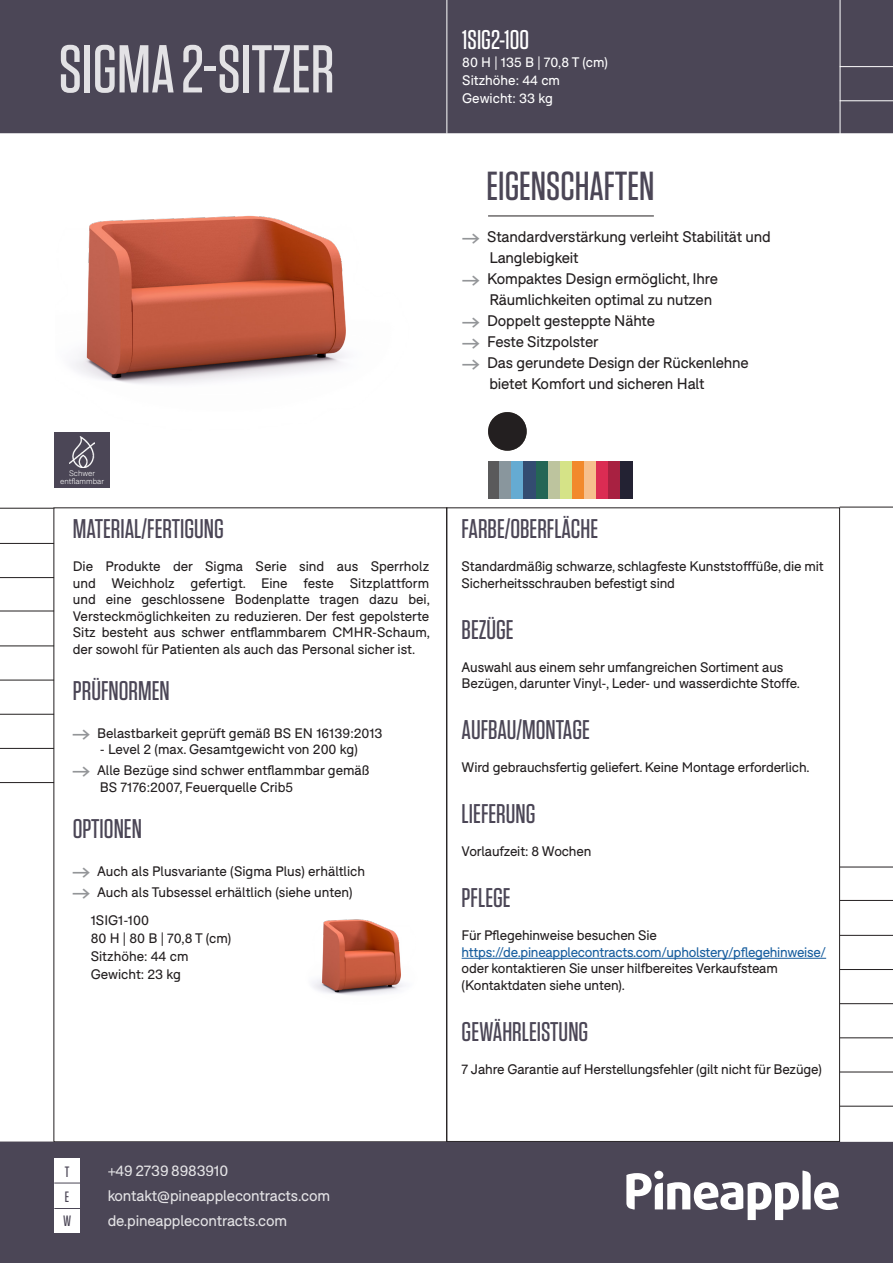
<style>
.page{position:relative;width:893px;height:1263px;background:#fff}
.page>*{position:absolute;margin:0;border:0;box-sizing:border-box;transform-origin:0 0}
.t1{font:500 67.5px "Tungsten";color:#fff}
.t2{font:500 40.5px "Tungsten";color:#4b4656}
.t3{font:500 27px "Tungsten";color:#4b4656}
.t4{font:500 27px "Tungsten";color:#fff}
.t5{font:15px/21px "F37 Bolton";letter-spacing:-.01em;color:#231f20}
.t6{font:15px "F37 Bolton";letter-spacing:-.01em;color:#fff}
.t7{font:500 15px "Tungsten";color:#4b4656}
.t8{font:13.5px/16.5px "F37 Bolton";letter-spacing:-.01em;color:#231f20}
.t9{font:13.5px "F37 Bolton";letter-spacing:-.02em;color:#175d9e}
.t10{font:13.5px "F37 Bolton";color:#fff}
.t11{font:300 7.8px "F37 Bolton";color:#fff}
.s1{font-family:"Pinearrow";font-size:15px;color:#939598}
.s2{font-family:"Pinearrow";color:#939598}
</style>
<div class="page">
<div style="left:1px;top:1px;width:891px;height:131px;background:#4b4656"></div>
<div style="left:0;top:0;width:893px;height:133px;border:2px solid #4b4656"></div>
<div style="left:0;top:1142px;width:893px;height:121px;background:#4b4656"></div>
<hr style="left:840px;top:867px;width:53px;height:1px;background:#231f20">
<hr style="left:840px;top:1003px;width:53px;height:1px;background:#231f20">
<hr style="left:840px;top:935px;width:53px;height:1px;background:#231f20">
<hr style="left:840px;top:1072px;width:53px;height:1px;background:#231f20">
<hr style="left:840px;top:1037px;width:53px;height:1px;background:#231f20">
<hr style="left:840px;top:969px;width:53px;height:1px;background:#231f20">
<hr style="left:840px;top:1106px;width:53px;height:1px;background:#231f20">
<hr style="left:462px;top:958px;width:364px;height:1px;background:#175d9e">
<hr style="left:840px;top:900px;width:53px;height:1px;background:#231f20">
<svg style="left:626px;top:1170px;width:213px;height:50px"></svg>
<div style="left:654px;top:1171px;width:9px;height:8px;background:#fff;border-radius:50%"></div>
<div style="left:54px;top:1158px;width:26px;height:25px;background:#fff"></div>
<div style="left:54px;top:1183px;width:26px;height:25px;background:#fff"></div>
<svg style="left:54px;top:1183px;width:26px;height:1px"></svg>
<hr style="left:840px;top:507px;width:53px;height:1px;background:#231f20">
<hr style="left:488px;top:216px;width:166px;height:1px;background:#231f20">
<hr style="left:840px;top:0;width:1px;height:135px;background:#fff">
<hr style="left:840px;top:66px;width:53px;height:1px;background:#fff">
<hr style="left:840px;top:100px;width:53px;height:1px;background:#fff">
<hr style="left:446px;top:0;width:1px;height:134px;background:#fff">
<hr style="left:0;top:577px;width:54px;height:1px;background:#231f20">
<hr style="left:0;top:714px;width:54px;height:1px;background:#231f20">
<hr style="left:0;top:645px;width:54px;height:1px;background:#231f20">
<hr style="left:0;top:508px;width:54px;height:1px;background:#231f20">
<hr style="left:0;top:782px;width:54px;height:1px;background:#231f20">
<hr style="left:0;top:748px;width:54px;height:1px;background:#231f20">
<hr style="left:0;top:680px;width:54px;height:1px;background:#231f20">
<hr style="left:0;top:543px;width:54px;height:1px;background:#231f20">
<hr style="left:0;top:611px;width:54px;height:1px;background:#231f20">
<div style="left:54px;top:1208px;width:26px;height:25px;background:#fff"></div>
<svg style="left:54px;top:1208px;width:26px;height:1px"></svg>
<img style="left:72px;top:216px;width:274px;height:168px">
<div style="left:488px;top:462px;width:12px;height:37px;background:#5a5a5b"></div>
<div style="left:536px;top:462px;width:12px;height:37px;background:#246655"></div>
<div style="left:548px;top:462px;width:12px;height:37px;background:#bdc49e"></div>
<div style="left:500px;top:462px;width:12px;height:37px;background:#89969d"></div>
<div style="left:512px;top:462px;width:12px;height:37px;background:#65abd2"></div>
<div style="left:524px;top:462px;width:12px;height:37px;background:#334c71"></div>
<div style="left:560px;top:462px;width:12px;height:37px;background:#d5e387"></div>
<div style="left:572px;top:462px;width:12px;height:37px;background:#f2892c"></div>
<div style="left:584px;top:462px;width:12px;height:37px;background:#f6bf8d"></div>
<div style="left:596px;top:462px;width:12px;height:37px;background:#db2c53"></div>
<div style="left:608px;top:462px;width:13px;height:37px;background:#a82141"></div>
<div style="left:621px;top:462px;width:12px;height:37px;background:#232233"></div>
<svg style="left:488px;top:412px;width:39px;height:39px"></svg>
<img style="left:312px;top:919px;width:92px;height:76px">
<div style="left:54px;top:432px;width:56px;height:56px;background:#4b4656"></div>
<img style="left:70px;top:436px;width:24px;height:31px">
<h1 class="t1" style="left:58px;top:34px;width:278px">SIGMA 2-SITZER</h1>
<p class="t11" style="left:69px;top:469px;width:27px">Schwer</p>
<p class="t11" style="left:60px;top:477px;width:45px">entflammbar</p>
<p class="t3" style="left:73px;top:515px;width:152px">MATERIAL/FERTIGUNG</p>
<p class="t8" style="left:73px;top:558px;width:359px;text-align:justify">Die Produkte der Sigma Serie sind aus Sperrholz und Weichholz gefertigt. Eine feste Sitzplattform und eine geschlossene Bodenplatte tragen dazu bei, Versteckmöglichkeiten zu reduzieren. Der fest gepolsterte Sitz besteht aus schwer entflammbarem CMHR-Schaum, der sowohl für Patienten als auch das Personal sicher ist.</p>
<p class="t3" style="left:73px;top:677px;width:98px">PRÜFNORMEN</p>
<p class="t8" style="left:73px;top:725px;width:311px"><span class="s1">A</span> Belastbarkeit geprüft gemäß BS EN 16139:2013</p>
<p class="t8" style="left:100px;top:741px;width:260px">- Level 2 (max. Gesamtgewicht von 200 kg)</p>
<p class="t8" style="left:100px;top:762px;width:271px;text-indent:-27px"><span class="s1">A</span> Alle Bezüge sind schwer entflammbar gemäß<br>BS 7176:2007, Feuerquelle Crib5</p>
<p class="t3" style="left:73px;top:815px;width:71px">OPTIONEN</p>
<p class="t8" style="left:73px;top:863px;width:294px"><span class="s1">A</span> Auch als Plusvariante (Sigma Plus) erhältlich</p>
<p class="t8" style="left:73px;top:884px;width:281px"><span class="s1">A</span> Auch als Tubsessel erhältlich (siehe unten)</p>
<p class="t8" style="left:91px;top:912px;width:60px">1SIG1-100</p>
<p class="t8" style="left:91px;top:930px;width:142px">80 H | 80 B | 70,8 T (cm)</p>
<p class="t8" style="left:91px;top:948px;width:99px">Sitzhöhe: 44 cm</p>
<p class="t8" style="left:91px;top:966px;width:92px">Gewicht: 23 kg</p>
<p class="t4" style="left:462px;top:26px;width:68px">1SIG2-100</p>
<p class="t10" style="left:462px;top:54px;width:147px">80 H | 135 B | 70,8 T (cm)</p>
<p class="t10" style="left:462px;top:72px;width:99px">Sitzhöhe: 44 cm</p>
<p class="t10" style="left:462px;top:90px;width:92px">Gewicht: 33 kg</p>
<p class="t2" style="left:487px;top:165px;width:169px">EIGENSCHAFTEN</p>
<p class="t5" style="left:489px;top:226px;width:283px;text-indent:-27px"><span class="s2">A</span> Standardverstärkung verleiht Stabilität und<br>Langlebigkeit</p>
<p class="t5" style="left:489px;top:268px;width:230px;text-indent:-27px"><span class="s2">A</span> Kompaktes Design ermöglicht, Ihre<br>Räumlichkeiten optimal zu nutzen</p>
<p class="t5" style="left:462px;top:310px;width:194px"><span class="s2">A</span> Doppelt gesteppte Nähte</p>
<p class="t5" style="left:462px;top:331px;width:138px"><span class="s2">A</span> Feste Sitzpolster</p>
<p class="t5" style="left:489px;top:352px;width:261px;text-indent:-27px"><span class="s2">A</span> Das gerundete Design der Rückenlehne bietet Komfort und sicheren Halt</p>
<p class="t3" style="left:462px;top:515px;width:138px">FARBE/OBERFLÄCHE</p>
<p class="t8" style="left:462px;top:558px;width:364px">Standardmäßig schwarze, schlagfeste Kunststofffüße, die mit<br>Sicherheitsschrauben befestigt sind</p>
<p class="t3" style="left:462px;top:615px;width:54px">BEZÜGE</p>
<p class="t8" style="left:462px;top:659px;width:323px">Auswahl aus einem sehr umfangreichen Sortiment aus</p>
<p class="t8" style="left:462px;top:675px;width:340px">Bezügen, darunter Vinyl-, Leder- und wasserdichte Stoffe.</p>
<p class="t3" style="left:462px;top:716px;width:130px">AUFBAU/MONTAGE</p>
<p class="t8" style="left:462px;top:759px;width:350px">Wird gebrauchsfertig geliefert. Keine Montage erforderlich.</p>
<p class="t3" style="left:462px;top:800px;width:75px">LIEFERUNG</p>
<p class="t8" style="left:462px;top:843px;width:131px">Vorlaufzeit: 8 Wochen</p>
<p class="t3" style="left:462px;top:884px;width:51px">PFLEGE</p>
<p class="t8" style="left:462px;top:927px;width:197px">Für Pflegehinweise besuchen Sie</p>
<p class="t9" style="left:462px;top:944px;width:366px">https://de.pineapplecontracts.com/upholstery/pflegehinweise/</p>
<p class="t8" style="left:462px;top:960px;width:318px">oder kontaktieren Sie unser hilfbereites Verkaufsteam</p>
<p class="t8" style="left:462px;top:977px;width:165px">(Kontaktdaten siehe unten).</p>
<p class="t3" style="left:462px;top:1017px;width:128px">GEWÄHRLEISTUNG</p>
<p class="t8" style="left:462px;top:1061px;width:362px">7 Jahre Garantie auf Herstellungsfehler (gilt nicht für Bezüge)</p>
<p class="t7" style="left:65px;top:1163px;width:6px">T</p>
<p class="t6" style="left:107px;top:1161px;width:122px">+49 2739 8983910</p>
<p class="t7" style="left:65px;top:1188px;width:6px">E</p>
<p class="t6" style="left:107px;top:1187px;width:224px">kontakt@pineapplecontracts.com</p>
<p class="t7" style="left:63px;top:1213px;width:10px">W</p>
<p class="t6" style="left:107px;top:1212px;width:181px">de.pineapplecontracts.com</p>
</div>
